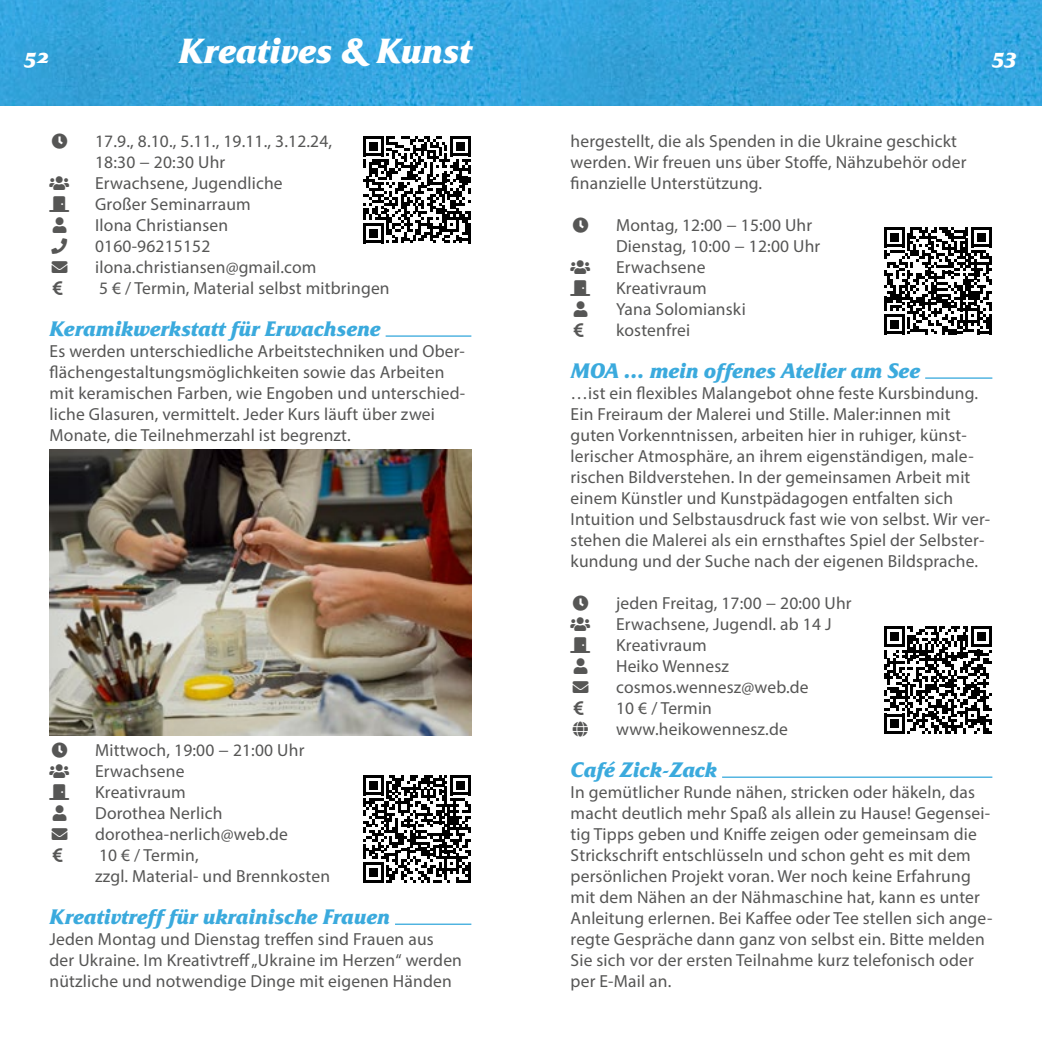
<style>
.page{position:relative;width:1042px;height:1042px;background:#fff}
.page>*{position:absolute;margin:0;border:0;box-sizing:border-box;transform-origin:0 0}
.t1{font:italic 700 35px "Friz Quadrata Std";color:#fff}
.titel_blau{font:italic 700 21px "Friz Quadrata Std";color:#3baadd}
.t2{font:italic 700 21px "Friz Quadrata Std";color:#fff}
.fließtext{font:17.5px/21px "Myriad Pro";letter-spacing:.01em;color:#565655}
</style>
<div class="page">
<img style="left:0;top:0;width:521px;height:105px">
<svg style="left:521px;top:0;width:521px;height:105px;background:#34a3dc"></svg>
<hr style="left:925px;top:377px;width:67px;height:2px;background:#3baadd">
<hr style="left:722px;top:776px;width:270px;height:2px;background:#3baadd">
<hr style="left:386px;top:335px;width:85px;height:2px;background:#3baadd">
<hr style="left:395px;top:923px;width:76px;height:2px;background:#3baadd">
<img style="left:50px;top:450px;width:421px;height:285px">
<svg style="left:363px;top:136px;width:108px;height:107px"></svg>
<hr style="left:468px;top:223px;width:3px;height:20px;background:#000">
<svg style="left:363px;top:775px;width:108px;height:107px"></svg>
<hr style="left:468px;top:862px;width:3px;height:20px;background:#000">
<svg style="left:884px;top:227px;width:107px;height:107px"></svg>
<hr style="left:989px;top:314px;width:2px;height:20px;background:#000">
<svg style="left:884px;top:626px;width:107px;height:108px"></svg>
<p class="t2" style="left:25px;top:43px;width:26px">52</p>
<h1 class="t1" style="left:179px;top:29px;width:294px">Kreatives &amp; Kunst</h1>
<p class="fließtext" style="left:95px;top:130px;width:239px">17.9., 8.10., 5.11., 19.11., 3.12.24,<br>18:30 − 20:30 Uhr</p>
<p class="fließtext" style="left:95px;top:172px;width:189px">Erwachsene, Jugendliche</p>
<p class="fließtext" style="left:95px;top:193px;width:157px">Großer Seminarraum</p>
<p class="fließtext" style="left:53px;top:214px;width:177px">★ Ilona Christiansen</p>
<p class="fließtext" style="left:95px;top:235px;width:117px">0160-96215152</p>
<p class="fließtext" style="left:95px;top:256px;width:223px">ilona.christiansen@gmail.com</p>
<p class="fließtext" style="left:99px;top:277px;width:292px">5 € / Termin, Material selbst mitbringen</p>
<p class="titel_blau" style="left:50px;top:316px;width:332px">Keramikwerkstatt für Erwachsene</p>
<p class="fließtext" style="left:50px;top:340px;width:417px">Es werden unterschiedliche Arbeitstechniken und Ober&shy;flächengestaltungsmöglichkeiten sowie das Arbeiten mit keramischen Farben, wie Engoben und unterschied&shy;liche Glasuren, vermittelt. Jeder Kurs läuft über zwei Monate, die Teilnehmerzahl ist begrenzt.</p>
<p class="fließtext" style="left:95px;top:739px;width:211px">Mittwoch, 19:00 − 21:00 Uhr</p>
<p class="fließtext" style="left:95px;top:760px;width:91px">Erwachsene</p>
<p class="fließtext" style="left:95px;top:781px;width:92px">Kreativraum</p>
<p class="fließtext" style="left:53px;top:802px;width:171px">★ Dorothea Nerlich</p>
<p class="fließtext" style="left:95px;top:823px;width:194px">dorothea-nerlich@web.de</p>
<p class="fließtext" style="left:95px;top:844px;width:236px">10 € / Termin,<br>zzgl. Material- und Brennkosten</p>
<p class="titel_blau" style="left:50px;top:904px;width:342px">Kreativtreff für ukrainische Frauen</p>
<p class="fließtext" style="left:50px;top:928px;width:414px">Jeden Montag und Dienstag treffen sind Frauen aus der Ukraine. Im Kreativtreff „Ukraine im Herzen“ werden nützliche und notwendige Dinge mit eigenen Händen</p>
<p class="t2" style="left:992px;top:43px;width:26px">53</p>
<p class="fließtext" style="left:570px;top:130px;width:397px">hergestellt, die als Spenden in die Ukraine geschickt werden. Wir freuen uns über Stoffe, Nähzubehör oder finanzielle Unterstützung.</p>
<p class="fließtext" style="left:616px;top:214px;width:206px">Montag, 12:00 − 15:00 Uhr<br>Dienstag, 10:00 − 12:00 Uhr</p>
<p class="fließtext" style="left:616px;top:256px;width:91px">Erwachsene</p>
<p class="fließtext" style="left:616px;top:277px;width:92px">Kreativraum</p>
<p class="fließtext" style="left:574px;top:298px;width:173px">★ Yana Solomianski</p>
<p class="fließtext" style="left:616px;top:319px;width:76px">kostenfrei</p>
<p class="titel_blau" style="left:570px;top:358px;width:351px">MOA … mein offenes Atelier am See</p>
<p class="fließtext" style="left:570px;top:382px;width:421px">…ist ein flexibles Malangebot ohne feste Kursbindung.<br>Ein Freiraum der Malerei und Stille. Maler:innen mit guten Vorkenntnissen, arbeiten hier in ruhiger, künst&shy;lerischer Atmosphäre, an ihrem eigenständigen, male&shy;rischen Bildverstehen. In der gemeinsamen Arbeit mit einem Künstler und Kunstpädagogen entfalten sich Intuition und Selbstausdruck fast wie von selbst. Wir ver&shy;stehen die Malerei als ein ernsthaftes Spiel der Selbster&shy;kundung und der Suche nach der eigenen Bildsprache.</p>
<p class="fließtext" style="left:616px;top:592px;width:237px">jeden Freitag, 17:00 − 20:00 Uhr</p>
<p class="fließtext" style="left:616px;top:613px;width:217px">Erwachsene, Jugendl. ab 14 J</p>
<p class="fließtext" style="left:616px;top:634px;width:92px">Kreativraum</p>
<p class="fließtext" style="left:574px;top:655px;width:157px">★ Heiko Wennesz</p>
<p class="fließtext" style="left:616px;top:676px;width:194px">cosmos.wennesz@web.de</p>
<p class="fließtext" style="left:616px;top:697px;width:97px">10 € / Termin</p>
<p class="fließtext" style="left:616px;top:718px;width:173px">www.heikowennesz.de</p>
<p class="titel_blau" style="left:570px;top:757px;width:148px">Café Zick-Zack</p>
<p class="fließtext" style="left:570px;top:781px;width:423px">In gemütlicher Runde nähen, stricken oder häkeln, das macht deutlich mehr Spaß als allein zu Hause! Gegensei&shy;tig Tipps geben und Kniffe zeigen oder gemeinsam die Strickschrift entschlüsseln und schon geht es mit dem persönlichen Projekt voran. Wer noch keine Erfahrung mit dem Nähen an der Nähmaschine hat, kann es unter Anleitung erlernen. Bei Kaffee oder Tee stellen sich ange&shy;regte Gespräche dann ganz von selbst ein. Bitte melden Sie sich vor der ersten Teilnahme kurz telefonisch oder per E-Mail an.</p>
</div>
